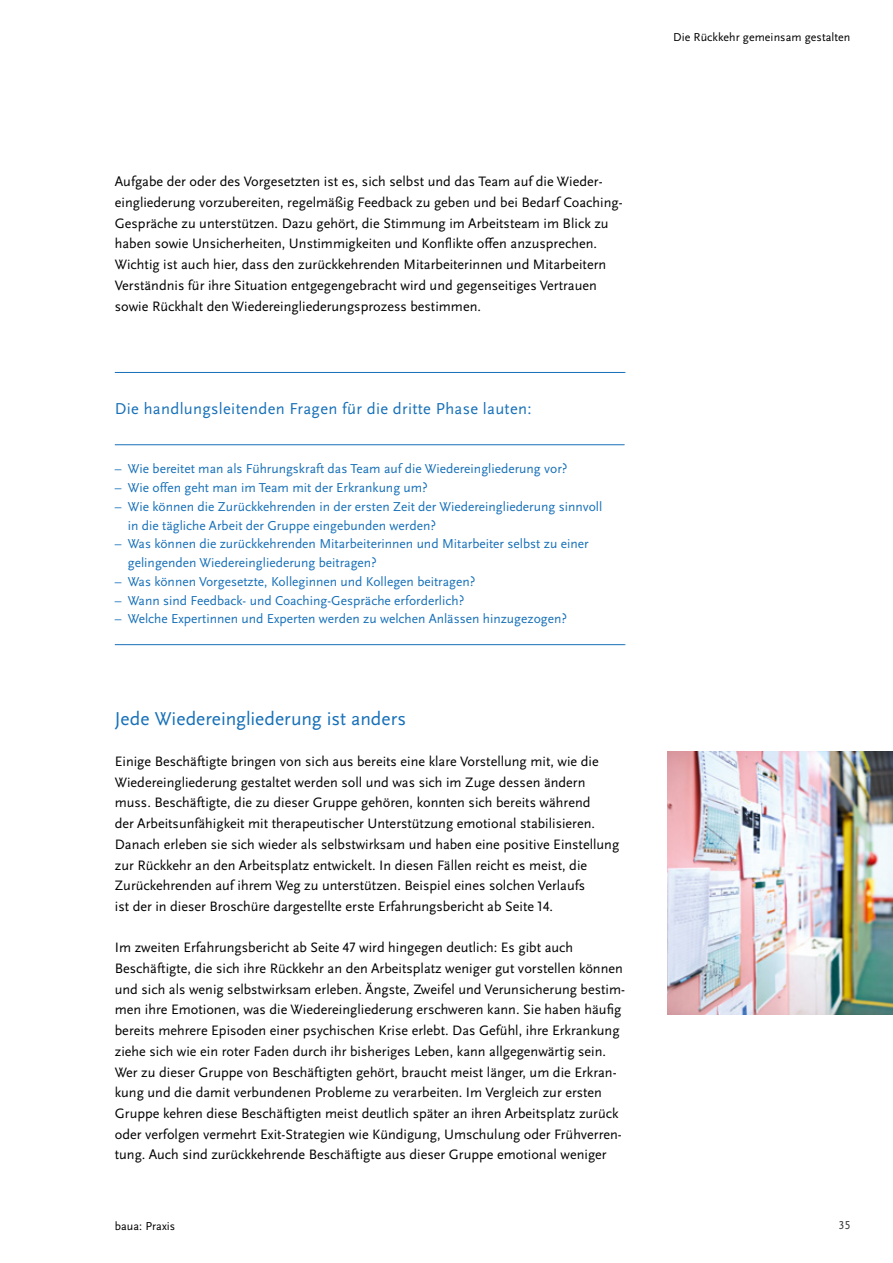
<style>
.page{position:relative;width:893px;height:1263px;background:#fff}
.page>*{position:absolute;margin:0;border:0;box-sizing:border-box;transform-origin:0 0}
.Impressum_Fließtext{font:19.5px "Scala Sans Pro";color:#1770b8}
._3_Infokasten_Light{font:16.5px "Scala Sans Pro";letter-spacing:.02em;color:#1770b8}
.Impressum_Fließtext-2{font:14.25px/20.7px "Scala Sans Pro";color:#000}
.Infokasten_Light_Fli{font:13.5px/18.8px "Scala Sans Pro";color:#1770b8}
.t1{font:12px "Scala Sans Pro";letter-spacing:.005em;color:#000}
.t2{font:12px "Scala Sans Pro";color:#3a3a39}
</style>
<div class="page">
<hr style="left:115px;top:372px;width:510px;height:1px;background:#1770b8">
<hr style="left:115px;top:444px;width:510px;height:1px;background:#1770b8">
<hr style="left:115px;top:644px;width:510px;height:1px;background:#1770b8">
<img style="left:668px;top:752px;width:225px;height:262px">
<p class="t1" style="left:673px;top:31px;width:179px">Die Rückkehr gemeinsam gestalten</p>
<p class="Impressum_Fließtext-2" style="left:115px;top:171px;width:509px">Aufgabe der oder des Vorgesetzten ist es, sich selbst und das Team auf die Wieder&shy;eingliederung vorzubereiten, regelmäßig Feedback zu geben und bei Bedarf Coaching-Gespräche zu unterstützen. Dazu gehört, die Stimmung im Arbeitsteam im Blick zu haben sowie Unsicherheiten, Unstimmigkeiten und Konflikte offen anzusprechen.<br>Wichtig ist auch hier, dass den zurückkehrenden Mitarbeiterinnen und Mitarbeitern Verständnis für ihre Situation entgegengebracht wird und gegenseitiges Vertrauen sowie Rückhalt den Wiedereingliederungsprozess bestimmen.</p>
<p class="_3_Infokasten_Light" style="left:115px;top:399px;width:418px">Die handlungsleitenden Fragen für die dritte Phase lauten:</p>
<p class="Infokasten_Light_Fli" style="left:115px;top:460px;width:454px">– Wie bereitet man als Führungskraft das Team auf die Wiedereingliederung vor?</p>
<p class="Infokasten_Light_Fli" style="left:115px;top:478px;width:315px">– Wie offen geht man im Team mit der Erkrankung um?</p>
<p class="Infokasten_Light_Fli" style="left:128px;top:497px;width:476px;text-indent:-13px">– Wie können die Zurückkehrenden in der ersten Zeit der Wiedereingliederung sinnvoll in die tägliche Arbeit der Gruppe eingebunden werden?</p>
<p class="Infokasten_Light_Fli" style="left:128px;top:535px;width:462px;text-indent:-13px">– Was können die zurückkehrenden Mitarbeiterinnen und Mitarbeiter selbst zu einer gelingenden Wiedereingliederung beitragen?</p>
<p class="Infokasten_Light_Fli" style="left:115px;top:572px;width:362px">– Was können Vorgesetzte, Kolleginnen und Kollegen beitragen?</p>
<p class="Infokasten_Light_Fli" style="left:115px;top:591px;width:351px">– Wann sind Feedback- und Coaching-Gespräche erforderlich?</p>
<p class="Infokasten_Light_Fli" style="left:115px;top:610px;width:454px">– Welche Expertinnen und Experten werden zu welchen Anlässen hinzugezogen?</p>
<p class="Impressum_Fließtext" style="left:115px;top:707px;width:293px">Jede Wiedereingliederung ist anders</p>
<p class="Impressum_Fließtext-2" style="left:115px;top:751px;width:506px">Einige Beschäftigte bringen von sich aus bereits eine klare Vorstellung mit, wie die Wiedereingliederung gestaltet werden soll und was sich im Zuge dessen ändern muss. Beschäftigte, die zu dieser Gruppe gehören, konnten sich bereits während<br>der Arbeitsunfähigkeit mit therapeutischer Unterstützung emotional stabilisieren.<br>Danach erleben sie sich wieder als selbstwirksam und haben eine positive Einstellung zur Rückkehr an den Arbeitsplatz entwickelt. In diesen Fällen reicht es meist, die Zurückehrenden auf ihrem Weg zu unterstützen. Beispiel eines solchen Verlaufs<br>ist der in dieser Broschüre dargestellte erste Erfahrungsbericht ab Seite 14.</p>
<p class="Impressum_Fließtext-2" style="left:115px;top:937px;width:512px">Im zweiten Erfahrungsbericht ab Seite 47 wird hingegen deutlich: Es gibt auch Beschäftigte, die sich ihre Rückkehr an den Arbeitsplatz weniger gut vorstellen können und sich als wenig selbstwirksam erleben. Ängste, Zweifel und Verunsicherung bestim&shy;men ihre Emotionen, was die Wiedereingliederung erschweren kann. Sie haben häufig bereits mehrere Episoden einer psychischen Krise erlebt. Das Gefühl, ihre Erkrankung ziehe sich wie ein roter Faden durch ihr bisheriges Leben, kann allgegenwärtig sein.<br>Wer zu dieser Gruppe von Beschäftigten gehört, braucht meist länger, um die Erkran&shy;kung und die damit verbundenen Probleme zu verarbeiten. Im Vergleich zur ersten Gruppe kehren diese Beschäftigten meist deutlich später an ihren Arbeitsplatz zurück oder verfolgen vermehrt Exit-Strategien wie Kündigung, Umschulung oder Frühverren&shy;tung. Auch sind zurückkehrende Beschäftigte aus dieser Gruppe emotional weniger</p>
<p class="t1" style="left:115px;top:1219px;width:62px">baua: Praxis</p>
<p class="t2" style="left:838px;top:1218px;width:14px">35</p>
</div>
